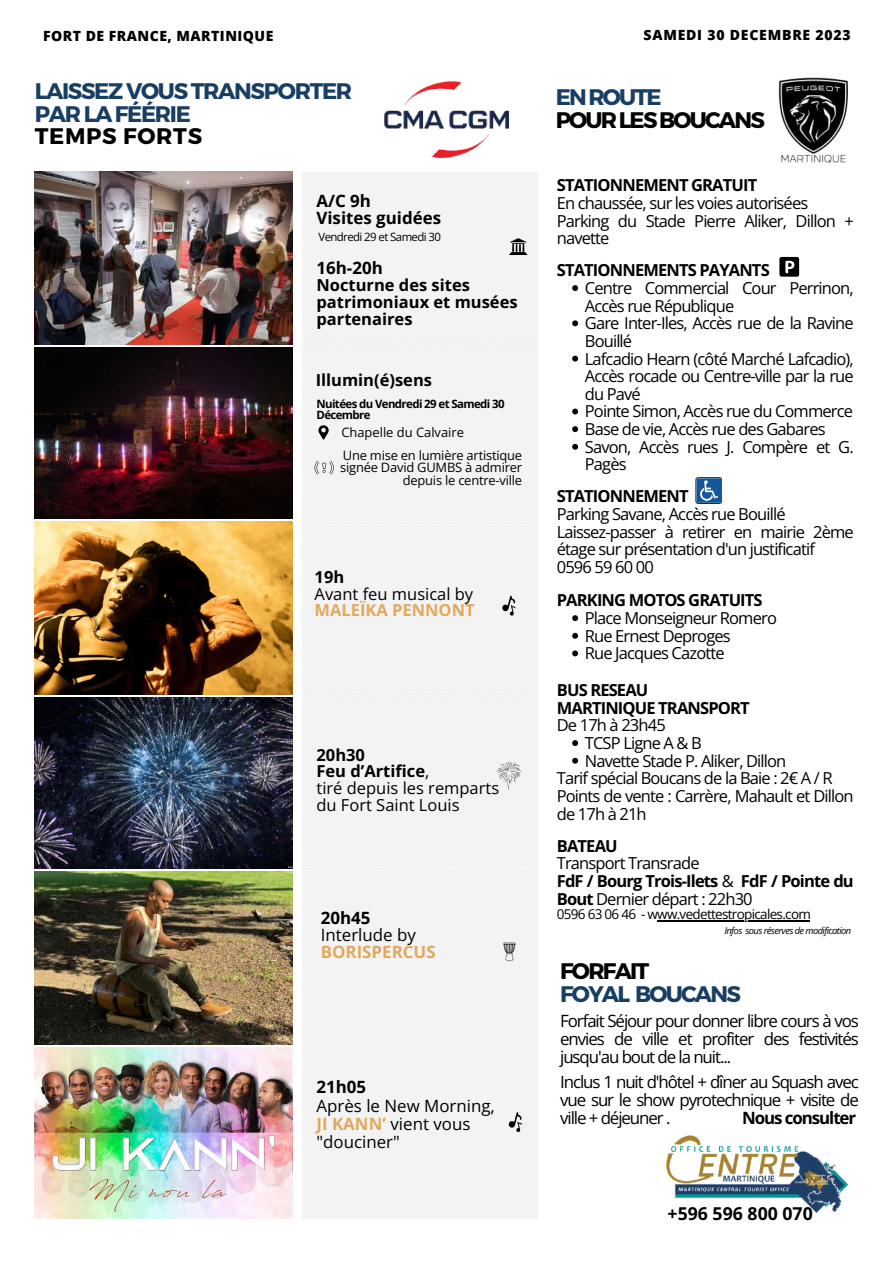
<style>
.page{position:relative;width:893px;height:1264px;background:#fff}
.page>*{position:absolute;margin:0;border:0;box-sizing:border-box;transform-origin:0 0}
.t1{font:700 22.5px/22.5px "Montserrat";letter-spacing:-.06em;color:#183e63}
.t2{font:700 22.5px "Montserrat";letter-spacing:-.08em;color:#000}
.t3{font:700 22.5px "Montserrat";letter-spacing:-.08em;color:#183e63}
.t4{font:700 22.5px "Montserrat";letter-spacing:.03em;color:#000}
.t5{font:700 17.7px "Open Sans";color:#000}
.t6{font:16.95px/17.9px "Open Sans";letter-spacing:-.065em;color:#000;text-align:justify}
.t7{font:16.95px/18px "Open Sans";color:#000}
.t8{font:700 16.95px/16.8px "Open Sans";color:#000}
.t9{font:700 16.95px "Open Sans";letter-spacing:-.065em;color:#000}
.t10{font:700 16.95px "Open Sans";color:#e1a95d}
.t11{font:16.5px/17.7px "Open Sans";letter-spacing:-.05em;color:#000}
.t12{font:700 16.5px/17.7px "Open Sans";letter-spacing:-.05em;color:#000}
.t13{font:16.5px/16.8px "Open Sans";color:#000}
.t14{font:700 16.5px/16.8px "Open Sans";color:#000}
.t15{font:700 16.5px "Open Sans";color:#e1a95d}
.t16{font:800 14.1px "Open Sans";letter-spacing:.035em;color:#000}
.t17{font:800 14.1px "Open Sans";letter-spacing:.055em;color:#000}
.t18{font:13.5px "Open Sans";letter-spacing:-.05em;color:#000}
.t19{font:12.9px/22.6px "Open Sans";letter-spacing:-.015em;color:#000}
.t20{font:700 11.4px/11.4px "Open Sans";letter-spacing:-.05em;color:#000}
.t21{font:11.4px "Open Sans";letter-spacing:-.05em;color:#000}
.t22{font:italic 9.45px "Open Sans";letter-spacing:-.065em;color:#000}
.s1{font-weight:700}
.s2{font-weight:700;color:#e1a95d}
</style>
<div class="page">
<img style="left:35px;top:172px;width:257px;height:172px">
<img style="left:35px;top:347px;width:257px;height:171px">
<img style="left:35px;top:1047px;width:257px;height:171px">
<img style="left:35px;top:697px;width:257px;height:171px">
<img style="left:35px;top:872px;width:257px;height:172px">
<img style="left:35px;top:522px;width:257px;height:172px">
<div style="left:302px;top:172px;width:235px;height:1046px;background:#f3f3f3"></div>
<svg style="left:496px;top:761px;width:25px;height:28px"></svg>
<svg style="left:302px;top:1040px;width:236px;height:2px"></svg>
<svg style="left:509px;top:238px;width:18px;height:17px"></svg>
<svg style="left:508px;top:1112px;width:14px;height:20px"></svg>
<svg style="left:318px;top:425px;width:10px;height:15px"></svg>
<svg style="left:314px;top:461px;width:20px;height:13px"></svg>
<img style="left:384px;top:81px;width:125px;height:77px">
<svg style="left:503px;top:942px;width:12px;height:19px"></svg>
<div style="left:779px;top:257px;width:20px;height:20px;background:#000;border-radius:2px"></div>
<svg style="left:785px;top:261px;width:9px;height:12px"></svg>
<div style="left:695px;top:477px;width:26px;height:26px;border:1px solid #231f20;border-radius:2px"></div>
<div style="left:696px;top:478px;width:25px;height:25px;background:#15569c;border-radius:2px"></div>
<svg style="left:700px;top:480px;width:18px;height:21px"></svg>
<img style="left:778px;top:77px;width:70px;height:85px">
<svg style="left:502px;top:595px;width:13px;height:21px"></svg>
<img style="left:666px;top:1135px;width:182px;height:78px">
<svg style="left:572px;top:285px;width:6px;height:6px"></svg>
<svg style="left:572px;top:320px;width:6px;height:6px"></svg>
<svg style="left:572px;top:356px;width:6px;height:5px"></svg>
<svg style="left:572px;top:408px;width:6px;height:6px"></svg>
<svg style="left:572px;top:426px;width:6px;height:6px"></svg>
<svg style="left:572px;top:444px;width:6px;height:6px"></svg>
<svg style="left:572px;top:615px;width:6px;height:6px"></svg>
<svg style="left:572px;top:633px;width:6px;height:5px"></svg>
<svg style="left:572px;top:650px;width:6px;height:6px"></svg>
<svg style="left:572px;top:740px;width:6px;height:6px"></svg>
<svg style="left:572px;top:757px;width:6px;height:6px"></svg>
<hr style="left:657px;top:920px;width:153px;height:1px;background:#000">
<p class="t16" style="left:43px;top:26px;width:232px">FORT DE FRANCE, MARTINIQUE</p>
<p class="t17" style="left:643px;top:25px;width:209px">SAMEDI 30 DECEMBRE 2023</p>
<h1 class="t1" style="left:35px;top:79px;width:319px">LAISSEZ VOUS TRANSPORTER<br>PAR LA FÉÉRIE</h1>
<h1 class="t4" style="left:35px;top:122px;width:169px">TEMPS FORTS</h1>
<p class="t8" style="left:316px;top:192px;width:126px">A/C 9h<br>Visites guidées</p>
<p class="t8" style="left:316px;top:259px;width:68px">16h-20h</p>
<p class="t14" style="left:316px;top:276px;width:203px">Nocturne des sites patrimoniaux et musées partenaires</p>
<p class="t21" style="left:318px;top:229px;width:124px">Vendredi 29 et Samedi 30</p>
<p class="t14" style="left:316px;top:371px;width:118px">Illumin(é)sens</p>
<p class="t20" style="left:316px;top:397px;width:190px">Nuitées du Vendredi 29 et Samedi 30<br>Décembre</p>
<p class="t19" style="left:341px;top:420px;width:182px">Chapelle du Calvaire<br>Une mise en lumière artistique</p>
<p class="t19" style="left:340px;top:461px;width:183px;line-height:12.9px;text-align:right">signée David GUMBS à admirer depuis le centre-ville</p>
<p class="t12" style="left:314px;top:567px;width:31px">19h</p>
<p class="t13" style="left:314px;top:584px;width:160px">Avant feu musical by</p>
<p class="t15" style="left:314px;top:599px;width:162px">MALEÏKA PENNONT</p>
<p class="t13" style="left:316px;top:745px;width:184px"><span class="s1">20h30<br>Feu d’Artifice</span>,<br>tiré depuis les remparts du Fort Saint Louis</p>
<p class="t8" style="left:321px;top:909px;width:51px">20h45</p>
<p class="t7" style="left:321px;top:925px;width:97px">Interlude by</p>
<p class="t10" style="left:321px;top:939px;width:116px">BORISPERCUS</p>
<p class="t8" style="left:316px;top:1078px;width:51px">21h05</p>
<p class="t7" style="left:316px;top:1095px;width:180px">Après le New Morning,<br><span class="s2">JI KANN’</span> vient vous "douciner"</p>
<h1 class="t3" style="left:555px;top:83px;width:107px">ENROUTE</h1>
<h1 class="t2" style="left:555px;top:105px;width:211px">POURLESBOUCANS</h1>
<p class="t12" style="left:556px;top:176px;width:202px">STATIONNEMENT GRATUIT</p>
<p class="t11" style="left:556px;top:194px;width:298px">En chaussée, sur les voies autorisées<br>Parking du Stade Pierre Aliker, Dillon + navette</p>
<p class="t12" style="left:556px;top:261px;width:214px">STATIONNEMENTS PAYANTS</p>
<p class="t11" style="left:585px;top:279px;width:270px">Centre Commercial Cour Perrinon,<br>Accès rue République<br>Gare Inter-Iles, Accès rue de la Ravine<br>Bouillé<br>Lafcadio Hearn (côté Marché Lafcadio),<br>Accès rocade ou Centre-ville par la rue du Pavé<br>Pointe Simon, Accès rue du Commerce<br>Base de vie, Accès rue des Gabares<br>Savon, Accès rues J. Compère et G.<br>Pagès</p>
<p class="t12" style="left:556px;top:487px;width:133px">STATIONNEMENT</p>
<p class="t11" style="left:556px;top:505px;width:298px">Parking Savane, Accès rue Bouillé<br>Laissez-passer à retirer en mairie 2ème étage sur présentation d'un justificatif<br>0596 59 60 00</p>
<p class="t12" style="left:556px;top:591px;width:207px">PARKING MOTOS GRATUITS</p>
<p class="t11" style="left:585px;top:609px;width:193px">Place Monseigneur Romero<br>Rue Ernest Deproges<br>Rue Jacques Cazotte</p>
<p class="t12" style="left:556px;top:681px;width:194px">BUS RESEAU<br>MARTINIQUE TRANSPORT</p>
<p class="t11" style="left:556px;top:716px;width:110px">De 17h à 23h45</p>
<p class="t11" style="left:585px;top:733px;width:118px">TCSP Ligne A &amp; B</p>
<p class="t11" style="left:585px;top:751px;width:203px">Navette Stade P. Aliker, Dillon</p>
<p class="t11" style="left:556px;top:769px;width:277px">Tarif spécial Boucans de la Baie : 2€ A / R</p>
<p class="t11" style="left:556px;top:786px;width:298px">Points de vente : Carrère, Mahault et Dillon</p>
<p class="t11" style="left:556px;top:804px;width:91px">de 17h à 21h</p>
<p class="t12" style="left:556px;top:836px;width:62px">BATEAU</p>
<p class="t11" style="left:556px;top:854px;width:298px">Transport Transrade<br><span class="s1">FdF / Bourg Trois-Ilets</span> &amp; <span class="s1">FdF / Pointe du<br>Bout</span> Dernier départ : 22h30</p>
<p class="t18" style="left:556px;top:905px;width:255px">0596 63 06 46 - www.vedettestropicales.com</p>
<p class="t22" style="left:724px;top:924px;width:128px">Infos sous réserves de modification</p>
<h1 class="t2" style="left:560px;top:956px;width:91px">FORFAIT</h1>
<h1 class="t3" style="left:560px;top:979px;width:182px">FOYAL BOUCANS</h1>
<p class="t6" style="left:560px;top:1011px;width:300px">Forfait Séjour pour donner libre cours à vos envies de ville et profiter des festivités jusqu'au bout de la nuit...</p>
<p class="t6" style="left:560px;top:1072px;width:300px">Inclus 1 nuit d'hôtel + dîner au Squash avec vue sur le show pyrotechnique + visite de ville + déjeuner .</p>
<p class="t9" style="left:742px;top:1105px;width:115px">Nous consulter</p>
<p class="t5" style="left:667px;top:1201px;width:147px">+596 596 800 070</p>
</div>
